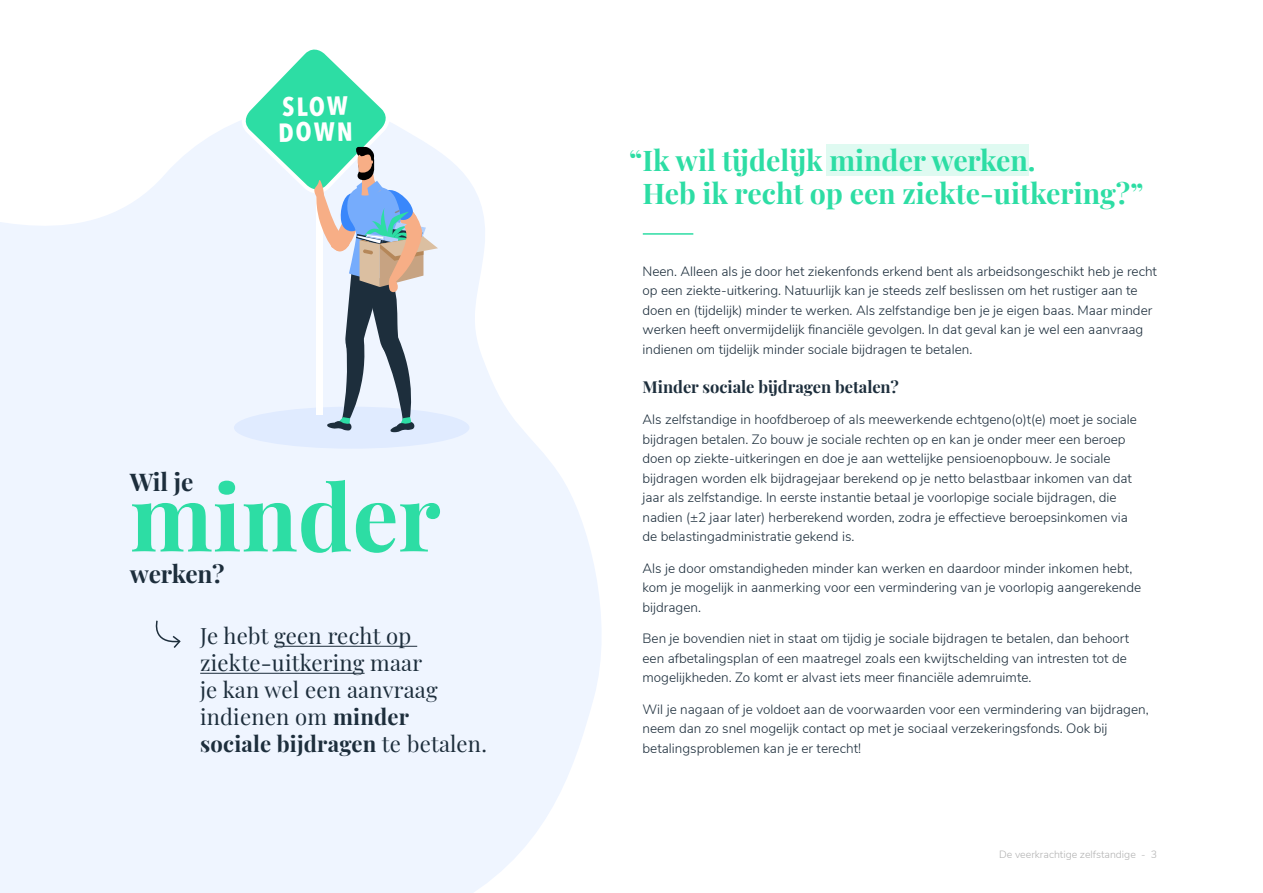
<style>
.page{position:relative;width:1263px;height:893px;background:#fff}
.page>*{position:absolute;margin:0;border:0;box-sizing:border-box;transform-origin:0 0}
.t1{font:700 91.5px "Playfair Display";color:#2ddda4}
.t2{font:700 28.5px/33px "Playfair Display";color:#2ddda4}
.t3{font:700 26.25px/25.2px "Avenir Next Condensed";color:#fff}
.t4{font:700 24.45px "Playfair Display";letter-spacing:-.01em;color:#1d2e3c}
.t5{font:22.05px/27px "Playfair Display";letter-spacing:.01em;color:#1d2e3c}
.t6{font:700 16.5px "Playfair Display";color:#1d2e3c}
.t7{font:300 13.5px/19.5px "Nunito Sans";color:#1d2e3c}
.t8{font:300 10.5px "Nunito Sans";color:#b3b3b3}
.s1{font-weight:700}
</style>
<div class="page">
<div style="left:826px;top:145px;width:203px;height:31px;background:#dffaf1"></div>
<hr style="left:643px;top:233px;width:50px;height:2px;background:#2ddda4">
<svg style="left:0;top:122px;width:601px;height:771px;fill:#eff5ff"></svg>
<div style="left:234px;top:407px;width:235px;height:42px;background:#e0ebff;border-radius:50%"></div>
<hr style="left:274px;top:646px;width:143px;height:1px;background:#1d2e3c">
<hr style="left:200px;top:673px;width:165px;height:1px;background:#1d2e3c">
<svg style="left:151px;top:619px;width:31px;height:31px"></svg>
<svg style="left:238px;top:49px;width:200px;height:383px"></svg>
<h3 class="t3" style="left:278px;top:94px;width:76px;rotate:-1deg">SLOW<br>DOWN</h3>
<h3 class="t4" style="left:130px;top:463px;width:65px">Wil je</h3>
<h1 class="t1" style="left:130px;top:445px;width:312px">minder</h1>
<h3 class="t4" style="left:130px;top:554px;width:96px">werken?</h3>
<h3 class="t5" style="left:200px;top:621px;width:288px">Je hebt geen recht op ziekte-uitkering maar<br>je kan wel een aanvraag indienen om <span class="s1">minder<br>sociale bijdragen</span> te betalen.</h3>
<h2 class="t2" style="left:642px;top:141px;width:502px;text-indent:-14px">“ Ik wil tijdelijk minder werken.<br>Heb ik recht op een ziekte-uitkering?”</h2>
<p class="t7" style="left:642px;top:261px;width:516px">Neen. Alleen als je door het ziekenfonds erkend bent als arbeidsongeschikt heb je recht op een ziekte-uitkering. Natuurlijk kan je steeds zelf beslissen om het rustiger aan te doen en (tijdelijk) minder te werken. Als zelfstandige ben je je eigen baas. Maar minder werken heeft onvermijdelijk financiële gevolgen. In dat geval kan je wel een aanvraag indienen om tijdelijk minder sociale bijdragen te betalen.</p>
<p class="t6" style="left:642px;top:374px;width:258px">Minder sociale bijdragen betalen?</p>
<p class="t7" style="left:642px;top:409px;width:496px">Als zelfstandige in hoofdberoep of als meewerkende echtgeno(o)t(e) moet je sociale bijdragen betalen. Zo bouw je sociale rechten op en kan je onder meer een beroep doen op ziekte-uitkeringen en doe je aan wettelijke pensioenopbouw. Je sociale bijdragen worden elk bijdragejaar berekend op je netto belastbaar inkomen van dat jaar als zelfstandige. In eerste instantie betaal je voorlopige sociale bijdragen, die nadien (±2 jaar later) herberekend worden, zodra je effectieve beroepsinkomen via de belastingadministratie gekend is.</p>
<p class="t7" style="left:642px;top:558px;width:500px">Als je door omstandigheden minder kan werken en daardoor minder inkomen hebt, kom je mogelijk in aanmerking voor een vermindering van je voorlopig aangerekende bijdragen.</p>
<p class="t7" style="left:642px;top:628px;width:488px">Ben je bovendien niet in staat om tijdig je sociale bijdragen te betalen, dan behoort een afbetalingsplan of een maatregel zoals een kwijtschelding van intresten tot de mogelijkheden. Zo komt er alvast iets meer financiële ademruimte.</p>
<p class="t7" style="left:642px;top:699px;width:508px">Wil je nagaan of je voldoet aan de voorwaarden voor een vermindering van bijdragen, neem dan zo snel mogelijk contact op met je sociaal verzekeringsfonds. Ook bij betalingsproblemen kan je er terecht!</p>
<p class="t8" style="left:999px;top:847px;width:160px">De veerkrachtige zelfstandige - 3</p>
</div>
